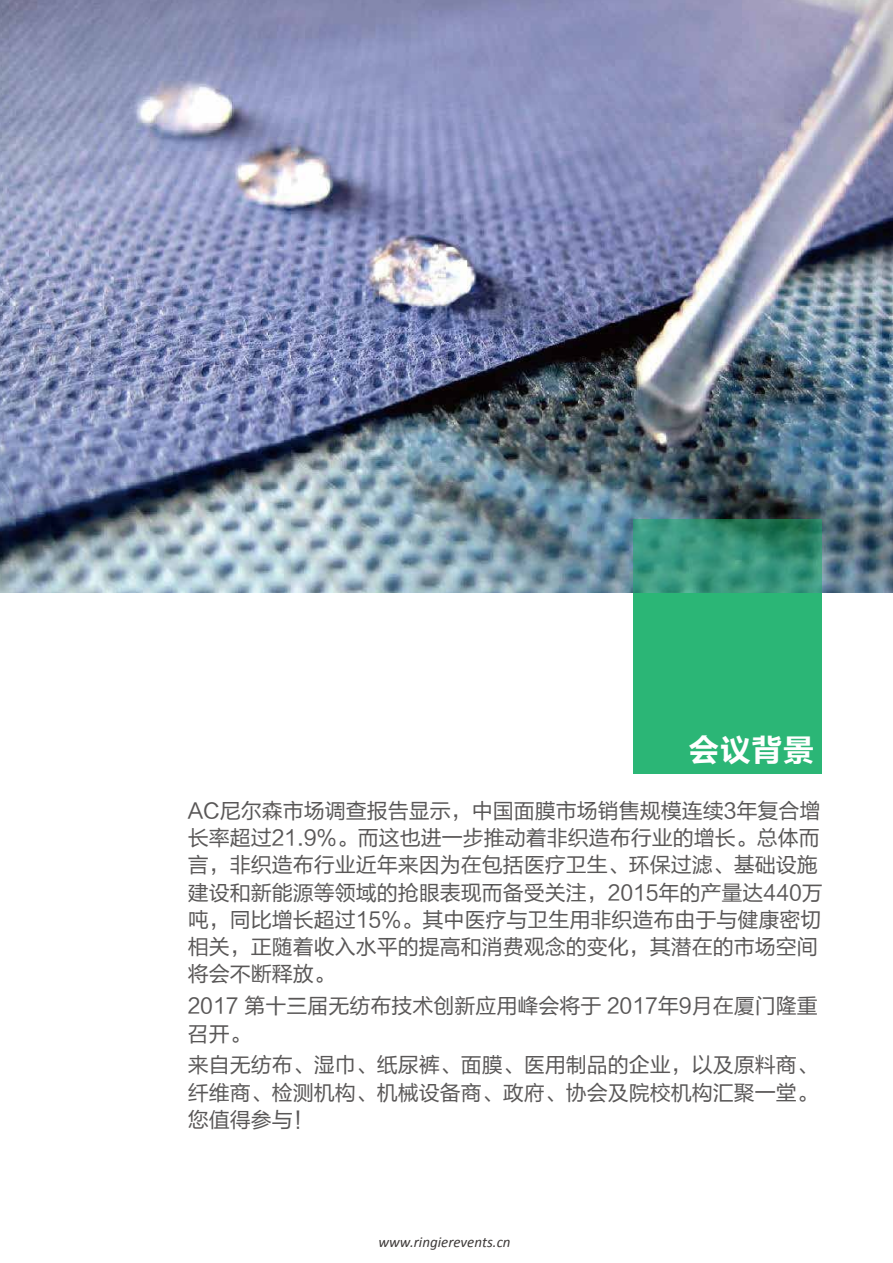
<style>
.page{position:relative;width:893px;height:1263px;background:#fff}
.page>*{position:absolute;margin:0;border:0;box-sizing:border-box;transform-origin:0 0}
.t1{font:31.5px "FZLTCHJW GB1 0";color:#fff}
.t2{font:21px/27.3px "FZLTHJW GB1 0";color:#595757}
.t3{font:italic 15px "Calibri";color:#3e3a39}
</style>
<div class="page">
<div style="left:634px;top:553px;width:188px;height:220px;background:#2bb676"></div>
<img style="left:0;top:0;width:893px;height:592px">
<svg style="left:634px;top:519px;width:188px;height:73px;background:#359177"></svg>
<h1 class="t1" style="left:688px;top:733px;width:127px">会议背景</h1>
<p class="t2" style="left:188px;top:797px;width:637px">AC尼尔森市场调查报告显示，中国面膜市场销售规模连续3年复合增长率超过21.9%。而这也进一步推动着非织造布行业的增长。总体而言，非织造布行业近年来因为在包括医疗卫生、环保过滤、基础设施建设和新能源等领域的抢眼表现而备受关注，2015年的产量达440万吨，同比增长超过15%。其中医疗与卫生用非织造布由于与健康密切相关，正随着收入水平的提高和消费观念的变化，其潜在的市场空间将会不断释放。</p>
<p class="t2" style="left:188px;top:993px;width:631px">2017 第十三届无纺布技术创新应用峰会将于 2017年9月在厦门隆重召开。</p>
<p class="t2" style="left:188px;top:1052px;width:631px;text-align:justify">来自无纺布、湿巾、纸尿裤、面膜、医用制品的企业，以及原料商、纤维商、检测机构、机械设备商、政府、协会及院校机构汇聚一堂。您值得参与！</p>
<p class="t3" style="left:378px;top:1231px;width:134px">www.ringierevents.cn</p>
</div>
